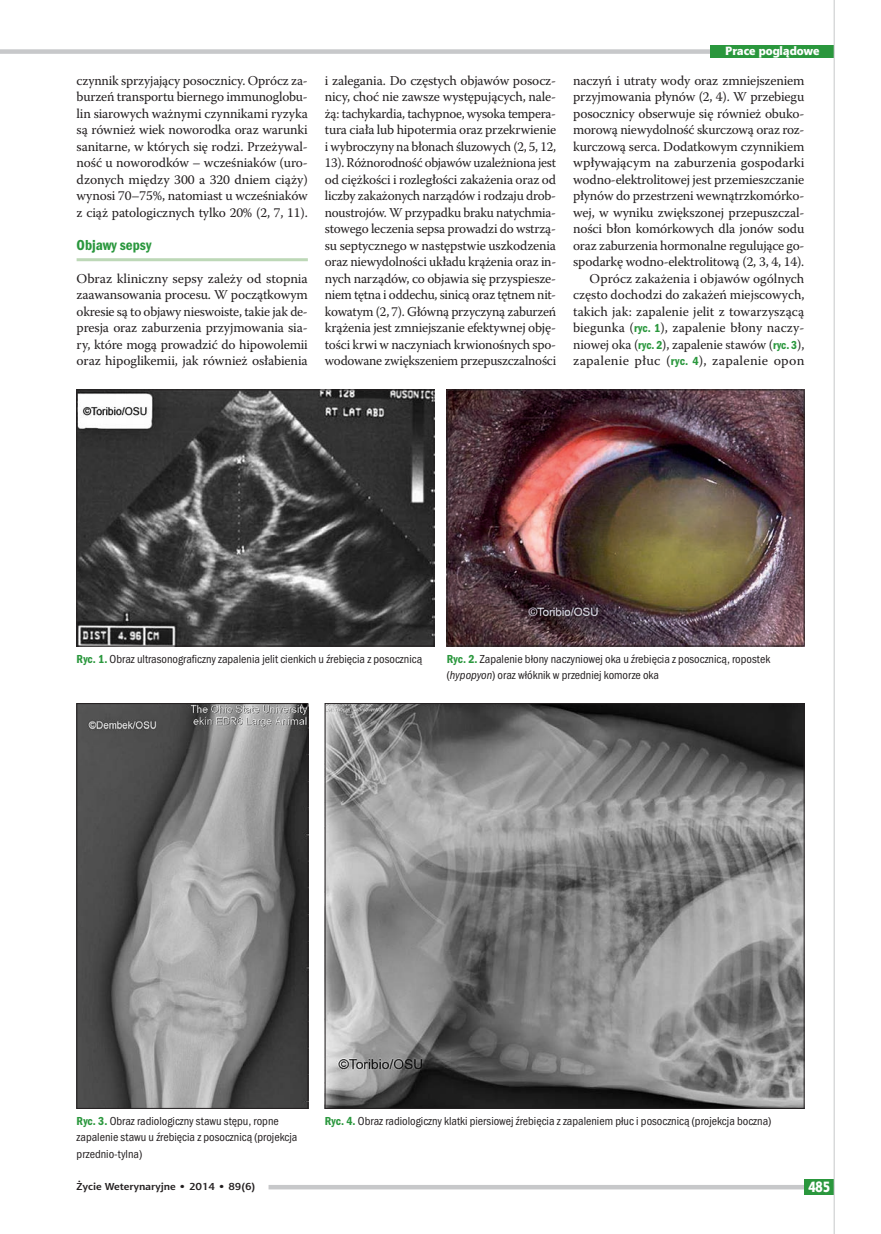
<style>
.page{position:relative;width:881px;height:1234px;background:#fff}
.page>*{position:absolute;margin:0;border:0;box-sizing:border-box;transform-origin:0 0}
.t1{font:15px "Franklin Got Itc TOT Dem Con";color:#2a973d}
.t2{font:15px "Aerton Cnd EFN Black";color:#fff}
.t3{font:13.5px/16.5px "Warnock Pro";letter-spacing:-.01em;color:#231f20;text-align:justify}
.t4{font:12px/16.5px "Franklin Got Itc TOT Boo Con";color:#231f20}
.t5{font:12px "Aerton EFN Black";color:#fff}
.t6{font:700 10.2px "Aerton EFN";color:#231f20;scale:1.11 1}
.s1{font-family:"Franklin Got Itc TOT Dem Con";font-size:12px;color:#2a973d}
.s2{font-family:"Franklin Got Itc TOT Dem Con";color:#2a973d}
.s3{font-family:"Franklin Gothic CEEF";font-style:italic;font-stretch:condensed}
</style>
<div class="page">
<hr style="left:77px;top:258px;width:231px;height:3px;background:#bdd8b7">
<img style="left:79px;top:391px;width:353px;height:253px">
<div style="left:77px;top:389px;width:357px;height:257px;border:1px solid #231f20"></div>
<img style="left:79px;top:705px;width:227px;height:401px">
<div style="left:77px;top:703px;width:231px;height:405px;border:1px solid #231f20"></div>
<img style="left:448px;top:391px;width:354px;height:253px">
<div style="left:446px;top:389px;width:358px;height:257px;border:1px solid #231f20"></div>
<img style="left:327px;top:705px;width:475px;height:401px">
<div style="left:0;top:49px;width:833px;height:5px;background:#c7c8ca"></div>
<div style="left:710px;top:45px;width:123px;height:13px;background:#2a973d"></div>
<div style="left:268px;top:1184px;width:565px;height:5px;background:#c7c8ca"></div>
<div style="left:804px;top:1178px;width:29px;height:15px;background:#2a973d"></div>
<hr style="left:833px;top:0;width:1px;height:1233px;background:#c7c8ca">
<p class="t3" style="left:77px;top:72px;width:233px">czynnik sprzyjający posocznicy. Oprócz za&shy;burzeń transportu biernego immunoglobu&shy;lin siarowych ważnymi czynnikami ryzyka są również wiek noworodka oraz warunki sanitarne, w których się rodzi. Przeżywal&shy;ność u noworodków – wcześniaków (uro&shy;dzonych między 300 a 320 dniem ciąży) wynosi 70–75%, natomiast u wcześniaków z ciąż patologicznych tylko 20% (2, 7, 11).</p>
<p class="t1" style="left:77px;top:236px;width:76px">Objawy sepsy</p>
<p class="t3" style="left:77px;top:270px;width:233px">Obraz kliniczny sepsy zależy od stopnia zaawansowania procesu. W początkowym okresie są to objawy nieswoiste, takie jak de&shy;presja oraz zaburzenia przyjmowania sia&shy;ry, które mogą prowadzić do hipowolemii oraz hipoglikemii, jak również osłabienia</p>
<p class="t5" style="left:725px;top:43px;width:96px">Prace poglądowe</p>
<p class="t3" style="left:325px;top:72px;width:233px">i zalegania. Do częstych objawów posocz&shy;nicy, choć nie zawsze występujących, nale&shy;żą: tachykardia, tachypnoe, wysoka tempera&shy;tura ciała lub hipotermia oraz przekrwienie i wybroczyny na błonach śluzowych (2, 5, 12, 13). Różnorodność objawów uzależniona jest od ciężkości i rozległości zakażenia oraz od liczby zakażonych narządów i rodzaju drob&shy;noustrojów. W przypadku braku natychmia&shy;stowego leczenia sepsa prowadzi do wstrzą&shy;su septycznego w następstwie uszkodzenia oraz niewydolności układu krążenia oraz in&shy;nych narządów, co objawia się przyspiesze&shy;niem tętna i oddechu, sinicą oraz tętnem nit&shy;kowatym (2, 7). Główną przyczyną zaburzeń krążenia jest zmniejszanie efektywnej obję&shy;tości krwi w naczyniach krwionośnych spo&shy;wodowane zwiększeniem przepuszczalności</p>
<p class="t3" style="left:573px;top:72px;width:233px;text-align:right">naczyń i utraty wody oraz zmniejszeniem przyjmowania płynów (2, 4). W przebiegu posocznicy obserwuje się również obuko&shy;morową niewydolność skurczową oraz roz&shy;kurczową serca. Dodatkowym czynnikiem wpływającym na zaburzenia gospodarki wodno-elektrolitowej jest przemieszczanie płynów do przestrzeni wewnątrzkomórko&shy;wej, w wyniku zwiększonej przepuszczal&shy;ności błon komórkowych dla jonów sodu oraz zaburzenia hormonalne regulujące go&shy;spodarkę wodno-elektrolitową (2, 3, 4, 14).<br>Oprócz zakażenia i objawów ogólnych często dochodzi do zakażeń miejscowych, takich jak: zapalenie jelit z towarzyszącą biegunka (<span class="s1">ryc. 1</span>), zapalenie błony naczy&shy;niowej oka (<span class="s1">ryc. 2</span>), zapalenie stawów (<span class="s1">ryc. 3</span>), zapalenie płuc (<span class="s1">ryc. 4</span>), zapalenie opon</p>
<p class="t4" style="left:77px;top:650px;width:347px"><span class="s2">Ryc. 1.</span> Obraz ultrasonograficzny zapalenia jelit cienkich u źrebięcia z posocznicą</p>
<p class="t4" style="left:446px;top:650px;width:325px"><span class="s2">Ryc. 2.</span> Zapalenie błony naczyniowej oka u źrebięcia z posocznicą, ropostek (<span class="s3">hypopyon</span>) oraz włóknik w przedniej komorze oka</p>
<p class="t4" style="left:77px;top:1112px;width:222px"><span class="s2">Ryc. 3.</span> Obraz radiologiczny stawu stępu, ropne zapalenie stawu u źrebięcia z posocznicą (projekcja przednio‑tylna)</p>
<p class="t4" style="left:325px;top:1112px;width:447px"><span class="s2">Ryc. 4.</span> Obraz radiologiczny klatki piersiowej źrebięcia z zapaleniem płuc i posocznicą (projekcja boczna)</p>
<p class="t6" style="left:77px;top:1180px;width:162px">Życie Weterynaryjne • 2014 • 89(6)</p>
<p class="t2" style="left:808px;top:1177px;width:23px">485</p>
</div>
